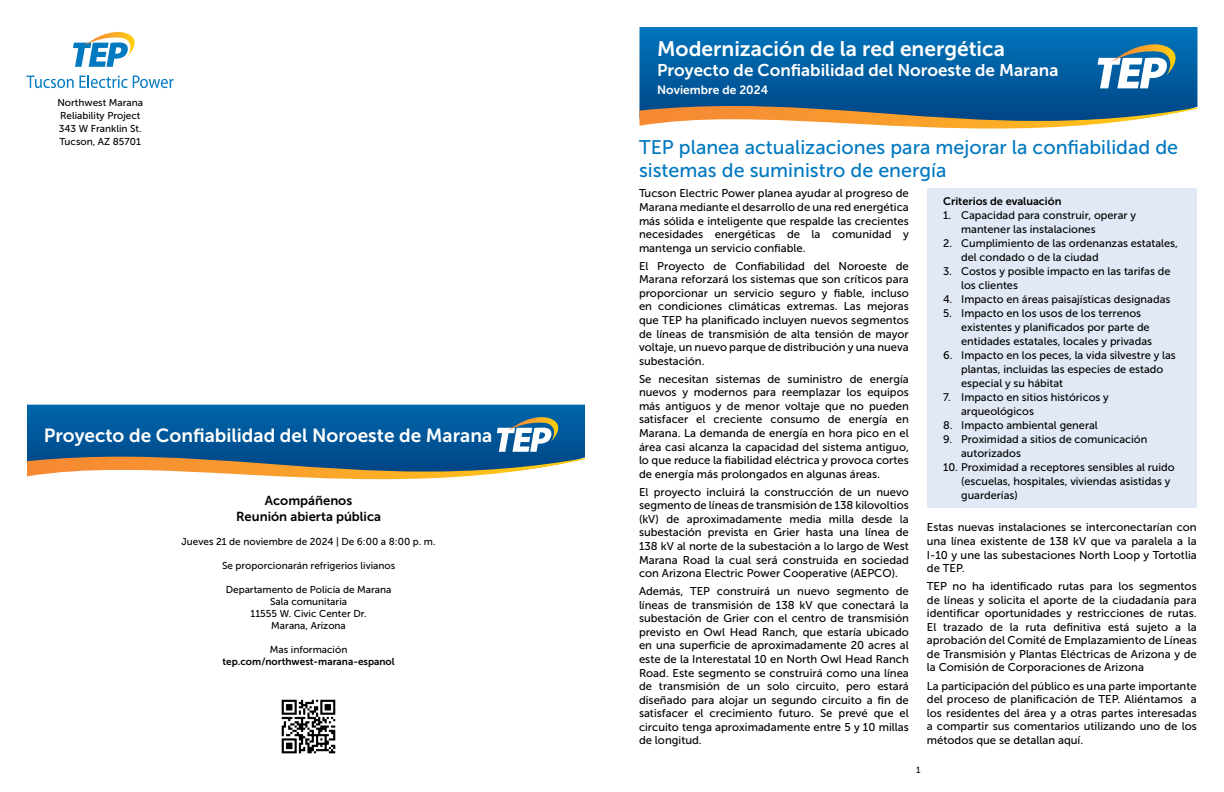
<style>
.page{position:relative;width:1224px;height:792px;background:#fff}
.page>*{position:absolute;margin:0;border:0;box-sizing:border-box;transform-origin:0 0}
.t1{font:21px "Museo Sans 700";color:#fff}
.t2{font:19.7px/23.6px "Museo Sans 500";color:#0079c1}
.t3{font:19px "Museo Sans 700";color:#fff}
.t4{font:17px "Museo Sans 700";color:#fff}
.t5{font:13px/15.6px "Museo Sans 700";color:#000;text-align:center}
.t6{font:12px "Museo Sans 700";color:#fff}
.t7{font:11.3px/13.6px "Museo Sans 500";color:#000;text-align:justify}
.t8{font:11px/14px "Museo Sans 500";color:#000}
.t9{font:11px "Museo Sans 700";color:#000}
.t10{font:10px/13px "Museo Sans 500";color:#000}
.t11{font:10px "Museo Sans 700";color:#000}
.t12{font:9px "Museo Sans 500";color:#000}
</style>
<div class="page">
<svg style="left:73px;top:32px;width:62px;height:35px"></svg>
<svg style="left:26px;top:76px;width:48px;height:12px"></svg>
<svg style="left:80px;top:75px;width:94px;height:13px"></svg>
<svg style="left:639px;top:27px;width:558px;height:79px;background:#0061a5"></svg>
<svg style="left:1098px;top:44px;width:89px;height:44px"></svg>
<svg style="left:639px;top:106px;width:559px;height:23px"></svg>
<svg style="left:27px;top:405px;width:558px;height:75px;background:#136fae"></svg>
<svg style="left:27px;top:417px;width:558px;height:62px;background:#447390"></svg>
<div style="left:927px;top:189px;width:270px;height:319px;background:#e1e9f6"></div>
<img style="left:281px;top:699px;width:55px;height:55px">
<p class="t10" style="left:57px;top:96px;width:87px">Northwest Marana<br>Reliability Project<br>343 W Franklin St.<br>Tucson, AZ 85701</p>
<h3 class="t3" style="left:44px;top:425px;width:450px">Proyecto de Confiabilidad del Noroeste de Marana</h3>
<p class="t5" style="left:236px;top:493px;width:146px">Acompáñenos<br>Reunión abierta pública</p>
<p class="t10" style="left:182px;top:535px;width:256px">Jueves 21 de noviembre de 2024 | De 6:00 a 8:00 p. m.</p>
<p class="t10" style="left:222px;top:559px;width:175px">Se proporcionarán refrigerios livianos</p>
<p class="t10" style="left:226px;top:583px;width:167px;line-height:12px;text-align:center">Departamento de Policía de Marana<br>Sala comunitaria<br>11555 W. Civic Center Dr.<br>Marana, Arizona</p>
<p class="t10" style="left:270px;top:643px;width:79px">Mas información</p>
<p class="t11" style="left:223px;top:656px;width:174px">tep.com/northwest-marana-espanol</p>
<h1 class="t1" style="left:657px;top:37px;width:349px">Modernización de la red energética</h1>
<h3 class="t4" style="left:657px;top:61px;width:403px">Proyecto de Confiabilidad del Noroeste de Marana</h3>
<p class="t6" style="left:657px;top:83px;width:112px">Noviembre de 2024</p>
<h2 class="t2" style="left:639px;top:135px;width:541px">TEP planea actualizaciones para mejorar la confiabilidad de sistemas de suministro de energía</h2>
<p class="t7" style="left:639px;top:187px;width:271px">Tucson Electric Power planea ayudar al progreso de Marana mediante el desarrollo de una red energética más sólida e inteligente que respalde las crecientes necesidades energéticas de la comunidad y mantenga un servicio confiable.</p>
<p class="t7" style="left:639px;top:259px;width:271px">El Proyecto de Confiabilidad del Noroeste de Marana reforzará los sistemas que son críticos para proporcionar un servicio seguro y fiable, incluso en condiciones climáticas extremas. Las mejoras que TEP ha planificado incluyen nuevos segmentos de líneas de transmisión de alta tensión de mayor voltaje, un nuevo parque de distribución y una nueva subestación.</p>
<p class="t7" style="left:639px;top:372px;width:271px">Se necesitan sistemas de suministro de energía nuevos y modernos para reemplazar los equipos más antiguos y de menor voltaje que no pueden satisfacer el creciente consumo de energía en Marana. La demanda de energía en hora pico en el área casi alcanza la capacidad del sistema antiguo, lo que reduce la fiabilidad eléctrica y provoca cortes de energía más prolongados en algunas áreas.</p>
<p class="t7" style="left:639px;top:485px;width:271px">El proyecto incluirá la construcción de un nuevo segmento de líneas de transmisión de 138 kilovoltios (kV) de aproximadamente media milla desde la subestación prevista en Grier hasta una línea de 138 kV al norte de la subestación a lo largo de West Marana Road la cual será construida en sociedad con Arizona Electric Power Cooperative (AEPCO).</p>
<p class="t7" style="left:639px;top:584px;width:271px">Además, TEP construirá un nuevo segmento de líneas de transmisión de 138 kV que conectará la subestación de Grier con el centro de transmisión previsto en Owl Head Ranch, que estaría ubicado en una superficie de aproximadamente 20 acres al este de la Interestatal 10 en North Owl Head Ranch Road. Este segmento se construirá como una línea de transmisión de un solo circuito, pero estará diseñado para alojar un segundo circuito a fin de satisfacer el crecimiento futuro. Se prevé que el circuito tenga aproximadamente entre 5 y 10 millas de longitud.</p>
<p class="t9" style="left:943px;top:196px;width:120px">Criterios de evaluación</p>
<p class="t8" style="left:961px;top:209px;width:176px;text-indent:-18px">1. Capacidad para construir, operar y mantener las instalaciones</p>
<p class="t8" style="left:961px;top:237px;width:218px;text-indent:-18px">2. Cumplimiento de las ordenanzas estatales, del condado o de la ciudad</p>
<p class="t8" style="left:961px;top:265px;width:211px;text-indent:-18px">3. Costos y posible impacto en las tarifas de los clientes</p>
<p class="t8" style="left:943px;top:293px;width:229px">4. Impacto en áreas paisajísticas designadas</p>
<p class="t8" style="left:961px;top:307px;width:192px;text-indent:-18px">5. Impacto en los usos de los terrenos existentes y planificados por parte de entidades estatales, locales y privadas</p>
<p class="t8" style="left:961px;top:349px;width:216px;text-indent:-18px">6. Impacto en los peces, la vida silvestre y las plantas, incluidas las especies de estado especial y su hábitat</p>
<p class="t8" style="left:961px;top:391px;width:149px;text-indent:-18px">7. Impacto en sitios históricos y arqueológicos</p>
<p class="t8" style="left:943px;top:419px;width:156px">8. Impacto ambiental general</p>
<p class="t8" style="left:961px;top:433px;width:188px;text-indent:-18px">9. Proximidad a sitios de comunicación autorizados</p>
<p class="t8" style="left:961px;top:461px;width:215px;text-indent:-18px">10. Proximidad a receptores sensibles al ruido (escuelas, hospitales, viviendas asistidas y guarderías)</p>
<p class="t7" style="left:927px;top:521px;width:271px">Estas nuevas instalaciones se interconectarían con una línea existente de 138 kV que va paralela a la I-10 y une las subestaciones North Loop y Tortotlia de TEP.</p>
<p class="t7" style="left:927px;top:579px;width:271px">TEP no ha identificado rutas para los segmentos de líneas y solicita el aporte de la ciudadanía para identificar oportunidades y restricciones de rutas.<br>El trazado de la ruta definitiva está sujeto a la aprobación del Comité de Emplazamiento de Líneas de Transmisión y Plantas Eléctricas de Arizona y de la Comisión de Corporaciones de Arizona</p>
<p class="t7" style="left:927px;top:679px;width:271px">La participación del público es una parte importante del proceso de planificación de TEP. Aliéntamos a los residentes del área y a otras partes interesadas a compartir sus comentarios utilizando uno de los métodos que se detallan aquí.</p>
<p class="t12" style="left:916px;top:765px;width:6px">1</p>
</div>
